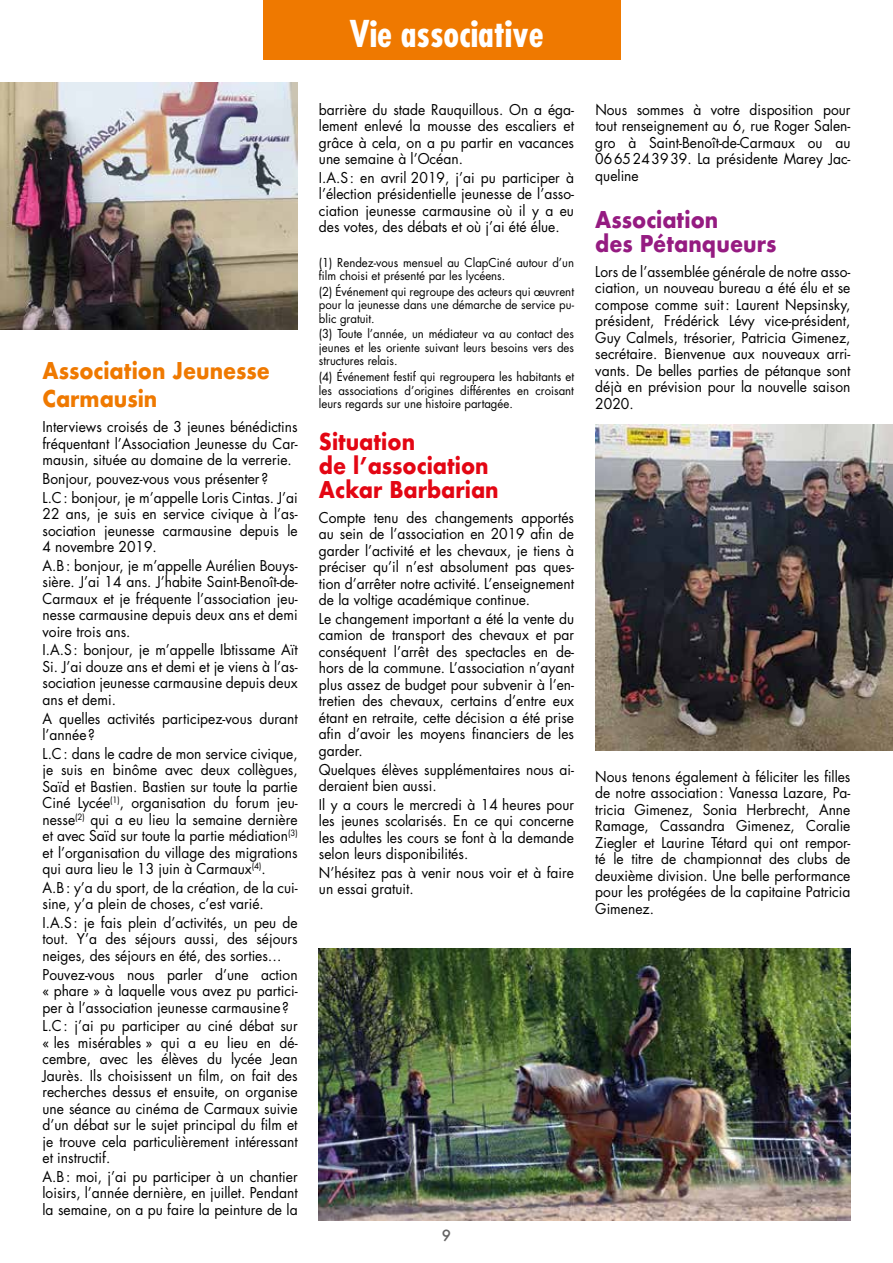
<style>
.page{position:relative;width:893px;height:1263px;background:#fff}
.page>*{position:absolute;margin:0;border:0;box-sizing:border-box;transform-origin:0 0}
.t1{font:700 condensed 36px "Futura Std";color:#fff}
.t2{font:700 22.5px/24px "Futura";color:#e30613;scale:.9 1}
.t3{font:700 22.5px/28.5px "Futura";color:#ef7900;scale:.9 1}
.t4{font:700 22.5px/24px "Futura";color:#951b81;scale:.9 1}
.t5{font:500 15px "Futura";color:#646363}
.t6{font:14.55px/16.5px "Futura Std";color:#000;text-align:justify;scale:.95 1}
.t7{font:12px/13.5px "Futura Std";color:#000;text-align:justify;scale:.95 1}
</style>
<div class="page">
<div style="left:264px;top:0;width:357px;height:60px;background:#ef7900"></div>
<img style="left:595px;top:424px;width:298px;height:326px">
<img style="left:319px;top:948px;width:531px;height:272px">
<img style="left:0;top:82px;width:298px;height:247px">
<h1 class="t1" style="left:349px;top:11px;width:196px">Vie associative</h1>
<h2 class="t3" style="left:43px;top:356px;width:254px">Association Jeunesse<br>Carmausin</h2>
<p class="t6" style="left:43px;top:419px;width:270px">Interviews croisés de 3 jeunes bénédictins fréquentant l’Association Jeunesse du Car&shy;mausin, située au domaine de la verrerie.</p>
<p class="t6" style="left:43px;top:469px;width:270px;line-height:18.6px">Bonjour, pouvez-vous vous présenter ?<br>L.C: bonjour, je m’appelle Loris Cintas. J’ai</p>
<p class="t6" style="left:43px;top:506px;width:270px">22 ans, je suis en service civique à l’as&shy;sociation jeunesse carmausine depuis le 4 novembre 2019.</p>
<p class="t6" style="left:43px;top:557px;width:270px">A.B: bonjour, je m’appelle Aurélien Bouys&shy;sière. J’ai 14 ans. J’habite Saint-Benoît-de-Carmaux et je fréquente l’association jeu&shy;nesse carmausine depuis deux ans et demi voire trois ans.</p>
<p class="t6" style="left:43px;top:642px;width:270px">I.A.S: bonjour, je m’appelle Ibtissame Aït Si. J’ai douze ans et demi et je viens à l’as&shy;sociation jeunesse carmausine depuis deux ans et demi.</p>
<p class="t6" style="left:43px;top:710px;width:270px">A quelles activités participez-vous durant l’année?</p>
<p class="t6" style="left:43px;top:745px;width:270px">L.C: dans le cadre de mon service civique, je suis en binôme avec deux collègues, Saïd et Bastien. Bastien sur toute la partie Ciné Lycée<sup>(1)</sup>, organisation du forum jeu&shy;nesse<sup>(2)</sup> qui a eu lieu la semaine dernière et avec Saïd sur toute la partie médiation<sup>(3) </sup>et l’organisation du village des migrations qui aura lieu le 13 juin à Carmaux<sup>(4)</sup>.</p>
<p class="t6" style="left:43px;top:879px;width:270px">A.B: y’a du sport, de la création, de la cui&shy;sine, y’a plein de choses, c’est varié.</p>
<p class="t6" style="left:43px;top:914px;width:270px">I.A.S: je fais plein d’activités, un peu de tout. Y’a des séjours aussi, des séjours neiges, des séjours en été, des sorties…</p>
<p class="t6" style="left:43px;top:966px;width:270px">Pouvez-vous nous parler d’une action « phare » à laquelle vous avez pu partici&shy;per à l’association jeunesse carmausine?</p>
<p class="t6" style="left:43px;top:1018px;width:270px">L.C: j’ai pu participer au ciné débat sur « les misérables » qui a eu lieu en dé&shy;cembre, avec les élèves du lycée Jean Jaurès. Ils choisissent un film, on fait des recherches dessus et ensuite, on organise une séance au cinéma de Carmaux suivie d’un débat sur le sujet principal du film et je trouve cela particulièrement intéressant et instructif.</p>
<p class="t6" style="left:43px;top:1168px;width:270px">A.B: moi, j’ai pu participer à un chantier loisirs, l’année dernière, en juillet. Pendant la semaine, on a pu faire la peinture de la</p>
<p class="t6" style="left:319px;top:101px;width:270px">barrière du stade Rauquillous. On a éga&shy;lement enlevé la mousse des escaliers et grâce à cela, on a pu partir en vacances une semaine à l’Océan.</p>
<p class="t6" style="left:319px;top:169px;width:270px">I.A.S: en avril 2019, j’ai pu participer à l’élection présidentielle jeunesse de l’asso&shy;ciation jeunesse carmausine où il y a eu des votes, des débats et où j’ai été élue.</p>
<p class="t7" style="left:319px;top:256px;width:270px">(1) Rendez-vous mensuel au ClapCiné autour d’un film choisi et présenté par les lycéens.</p>
<p class="t7" style="left:319px;top:285px;width:270px">(2) Événement qui regroupe des acteurs qui œuvrent pour la jeunesse dans une démarche de service pu&shy;blic gratuit.</p>
<p class="t7" style="left:319px;top:327px;width:270px">(3) Toute l’année, un médiateur va au contact des jeunes et les oriente suivant leurs besoins vers des structures relais.</p>
<p class="t7" style="left:319px;top:370px;width:270px">(4) Événement festif qui regroupera les habitants et les associations d’origines différentes en croisant leurs regards sur une histoire partagée.</p>
<h2 class="t2" style="left:319px;top:429px;width:201px">Situation<br>de l’association<br>Ackar Barbarian</h2>
<p class="t6" style="left:319px;top:509px;width:270px">Compte tenu des changements apportés au sein de l’association en 2019 afin de garder l’activité et les chevaux, je tiens à préciser qu’il n’est absolument pas ques&shy;tion d’arrêter notre activité. L’enseignement de la voltige académique continue.</p>
<p class="t6" style="left:319px;top:610px;width:270px">Le changement important a été la vente du camion de transport des chevaux et par conséquent l’arrêt des spectacles en de&shy;hors de la commune. L’association n’ayant plus assez de budget pour subvenir à l’en&shy;tretien des chevaux, certains d’entre eux étant en retraite, cette décision a été prise afin d’avoir les moyens financiers de les garder.</p>
<p class="t6" style="left:319px;top:761px;width:270px">Quelques élèves supplémentaires nous ai&shy;deraient bien aussi.</p>
<p class="t6" style="left:319px;top:796px;width:270px">Il y a cours le mercredi à 14 heures pour les jeunes scolarisés. En ce qui concerne les adultes les cours se font à la demande selon leurs disponibilités.</p>
<p class="t6" style="left:319px;top:864px;width:270px">N’hésitez pas à venir nous voir et à faire un essai gratuit.</p>
<p class="t6" style="left:595px;top:101px;width:270px">Nous sommes à votre disposition pour tout renseignement au 6, rue Roger Salen&shy;gro à Saint-Benoît-de-Carmaux ou au 0665243939. La présidente Marey Jac&shy;queline</p>
<h2 class="t4" style="left:595px;top:207px;width:203px">Association<br>des Pétanqueurs</h2>
<p class="t6" style="left:595px;top:263px;width:270px">Lors de l’assemblée générale de notre asso&shy;ciation, un nouveau bureau a été élu et se compose comme suit: Laurent Nepsinsky, président, Frédérick Lévy vice-président, Guy Calmels, trésorier, Patricia Gimenez, secrétaire. Bienvenue aux nouveaux arri&shy;vants. De belles parties de pétanque sont déjà en prévision pour la nouvelle saison 2020.</p>
<p class="t6" style="left:595px;top:768px;width:270px">Nous tenons également à féliciter les filles de notre association: Vanessa Lazare, Pa&shy;tricia Gimenez, Sonia Herbrecht, Anne Ramage, Cassandra Gimenez, Coralie Ziegler et Laurine Tétard qui ont rempor&shy;té le titre de championnat des clubs de deuxième division. Une belle performance pour les protégées de la capitaine Patricia Gimenez.</p>
<p class="t5" style="left:442px;top:1225px;width:11px">9</p>
</div>
